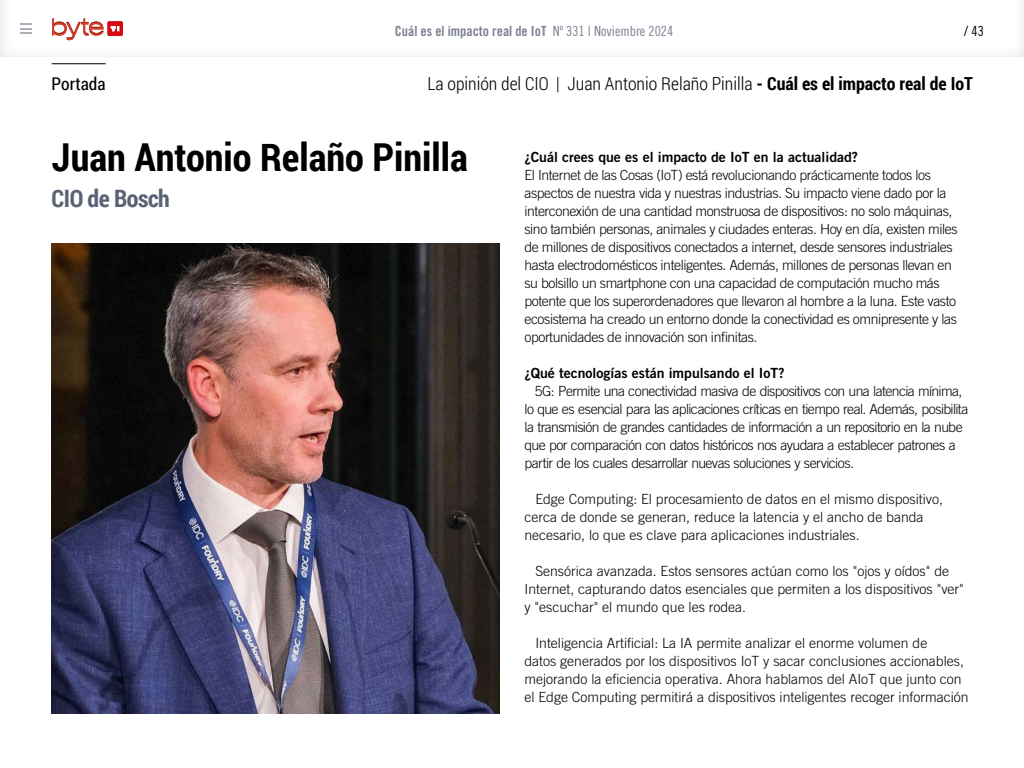
<style>
.page{position:relative;width:1024px;height:768px;background:#fff}
.page>*{position:absolute;margin:0;border:0;box-sizing:border-box;transform-origin:0 0}
.t1{font:700 38.5px "Roboto Condensed";color:#000}
.t2{font:700 24px "Roboto Condensed";letter-spacing:-.02em;color:#5a6273}
.t3{font:300 18px "Roboto Condensed";color:#000}
.t4{font:17.5px "Roboto Condensed";color:#000}
.t5{font:300 14px/18px "Trade Gothic LT Std";letter-spacing:-.03em;color:#000}
.t6{font:300 14px/18px "Trade Gothic LT Std";color:#000}
.t7{font:14px "Trade Gothic LT Std Bd 2";color:#000}
.t8{font:14px "Trade Gothic LT Std Bd Cn 20";color:#7b818f}
.t9{font:14px "Trade Gothic LT Std Cn 18";color:#000}
.s1{font-family:"Trade Gothic LT Std Cn 18"}
.s2{font-weight:700}
</style>
<div class="page">
<svg style="left:20px;top:23px;width:12px;height:11px"></svg>
<svg style="left:52px;top:18px;width:51px;height:22px"></svg>
<div style="left:108px;top:22px;width:15px;height:14px;background:#d20a11"></div>
<svg style="left:111px;top:26px;width:8px;height:5px"></svg>
<hr style="left:52px;top:64px;width:54px;height:1px;background:#000">
<img style="left:51px;top:243px;width:449px;height:471px">
<p class="t8" style="left:395px;top:23px;width:280px">Cuál es el impacto real de IoT <span class="s1">Nº 331 | Noviembre 2024</span></p>
<p class="t9" style="left:964px;top:23px;width:21px">/ 43</p>
<p class="t4" style="left:52px;top:72px;width:55px">Portada</p>
<p class="t3" style="left:427px;top:71px;width:547px">La opinión del CIO | Juan Antonio Relaño Pinilla <span class="s2">- Cuál es el impacto real de IoT</span></p>
<h1 class="t1" style="left:52px;top:130px;width:418px">Juan Antonio Relaño Pinilla</h1>
<h2 class="t2" style="left:52px;top:182px;width:120px">CIO de Bosch</h2>
<p class="t7" style="left:524px;top:148px;width:335px">¿Cuál crees que es el impacto de IoT en la actualidad?</p>
<p class="t5" style="left:524px;top:166px;width:435px">El Internet de las Cosas (IoT) está revolucionando prácticamente todos los aspectos de nuestra vida y nuestras industrias. Su impacto viene dado por la interconexión de una cantidad monstruosa de dispositivos: no solo máquinas, sino también personas, animales y ciudades enteras. Hoy en día, existen miles de millones de dispositivos conectados a internet, desde sensores industriales hasta electrodomésticos inteligentes. Además, millones de personas llevan en su bolsillo un smartphone con una capacidad de computación mucho más potente que los superordenadores que llevaron al hombre a la luna. Este vasto ecosistema ha creado un entorno donde la conectividad es omnipresente y las oportunidades de innovación son infinitas.</p>
<p class="t7" style="left:524px;top:364px;width:262px">¿Qué tecnologías están impulsando el IoT?</p>
<p class="t5" style="left:524px;top:382px;width:446px;text-indent:10px">5G: Permite una conectividad masiva de dispositivos con una latencia mínima, lo que es esencial para las aplicaciones críticas en tiempo real. Además, posibilita la transmisión de grandes cantidades de información a un repositorio en la nube que por comparación con datos históricos nos ayudara a establecer patrones a partir de los cuales desarrollar nuevas soluciones y servicios.</p>
<p class="t6" style="left:524px;top:490px;width:420px;text-indent:11px">Edge Computing: El procesamiento de datos en el mismo dispositivo, cerca de donde se generan, reduce la latencia y el ancho de banda necesario, lo que es clave para aplicaciones industriales.</p>
<p class="t6" style="left:524px;top:562px;width:441px;text-indent:11px">Sensórica avanzada. Estos sensores actúan como los "ojos y oídos" de<br>Internet, capturando datos esenciales que permiten a los dispositivos "ver" y "escuchar" el mundo que les rodea.</p>
<p class="t6" style="left:524px;top:634px;width:446px;text-indent:11px">Inteligencia Artificial: La IA permite analizar el enorme volumen de<br>datos generados por los dispositivos IoT y sacar conclusiones accionables, mejorando la eficiencia operativa. Ahora hablamos del AIoT que junto con el Edge Computing permitirá a dispositivos inteligentes recoger información</p>
</div>
